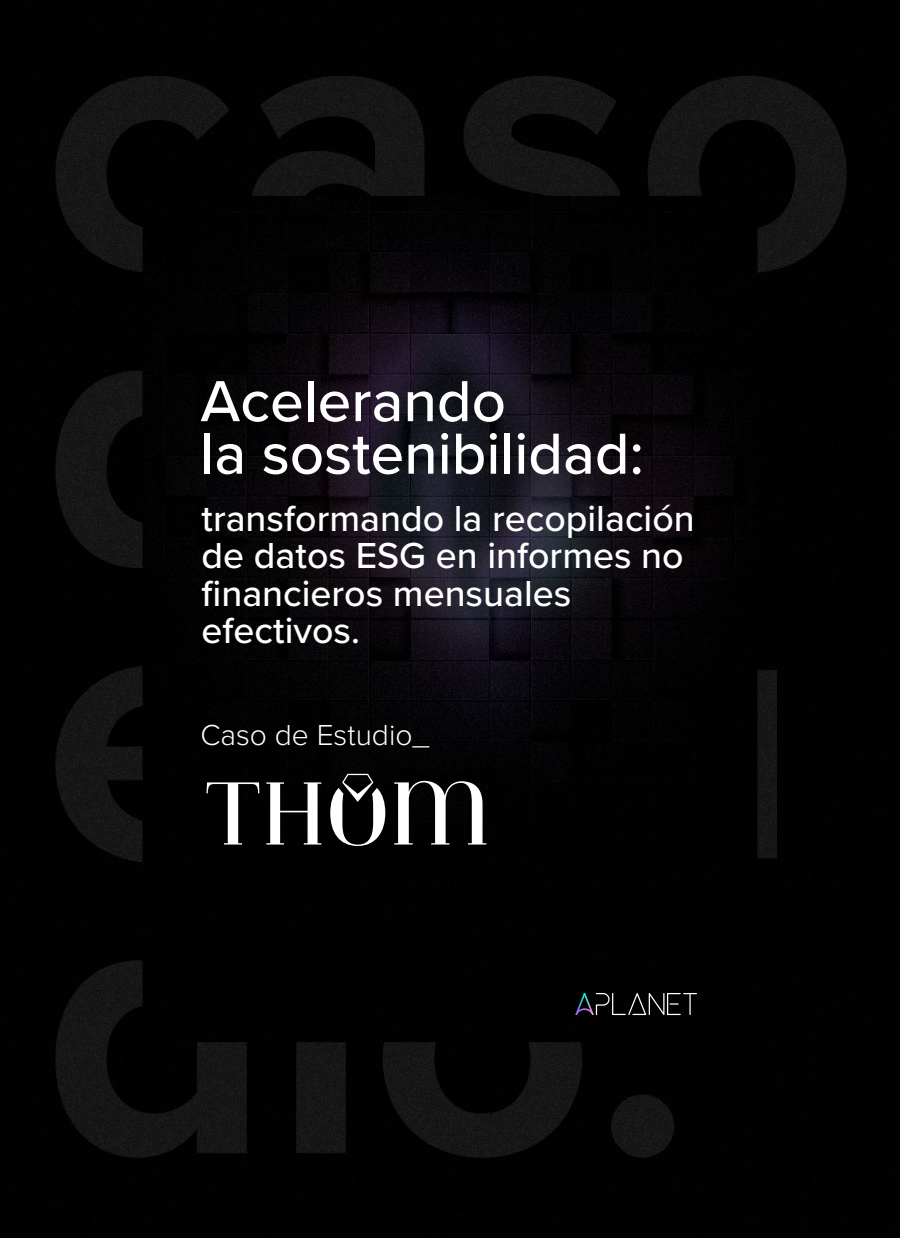
<style>
.page{position:relative;width:900px;height:1238px;background:#fff}
.page>*{position:absolute;margin:0;border:0;box-sizing:border-box;transform-origin:0 0}
.t1{font:500 60px/52.5px "Proxima Nova";color:#fff}
.t2{font:500 37.5px/37.5px "Proxima Nova";color:#fff}
.t3{font:300 30px "Proxima Nova";color:#fff}
</style>
<div class="page">
<img style="left:0;top:0;width:900px;height:1238px">
<svg style="left:575px;top:992px;width:122px;height:23px;background:#262729"></svg>
<svg style="left:206px;top:782px;width:53px;height:62px"></svg>
<svg style="left:266px;top:782px;width:55px;height:62px"></svg>
<svg style="left:394px;top:781px;width:92px;height:63px"></svg>
<svg style="left:330px;top:774px;width:55px;height:72px"></svg>
<h1 class="t1" style="left:200px;top:373px;width:445px">Acelerando<br>la sostenibilidad:</h1>
<p class="t2" style="left:202px;top:498px;width:495px">transformando la recopilación de datos ESG en informes no financieros mensuales efectivos.</p>
<p class="t3" style="left:200px;top:712px;width:231px">Caso de Estudio_</p>
</div>
